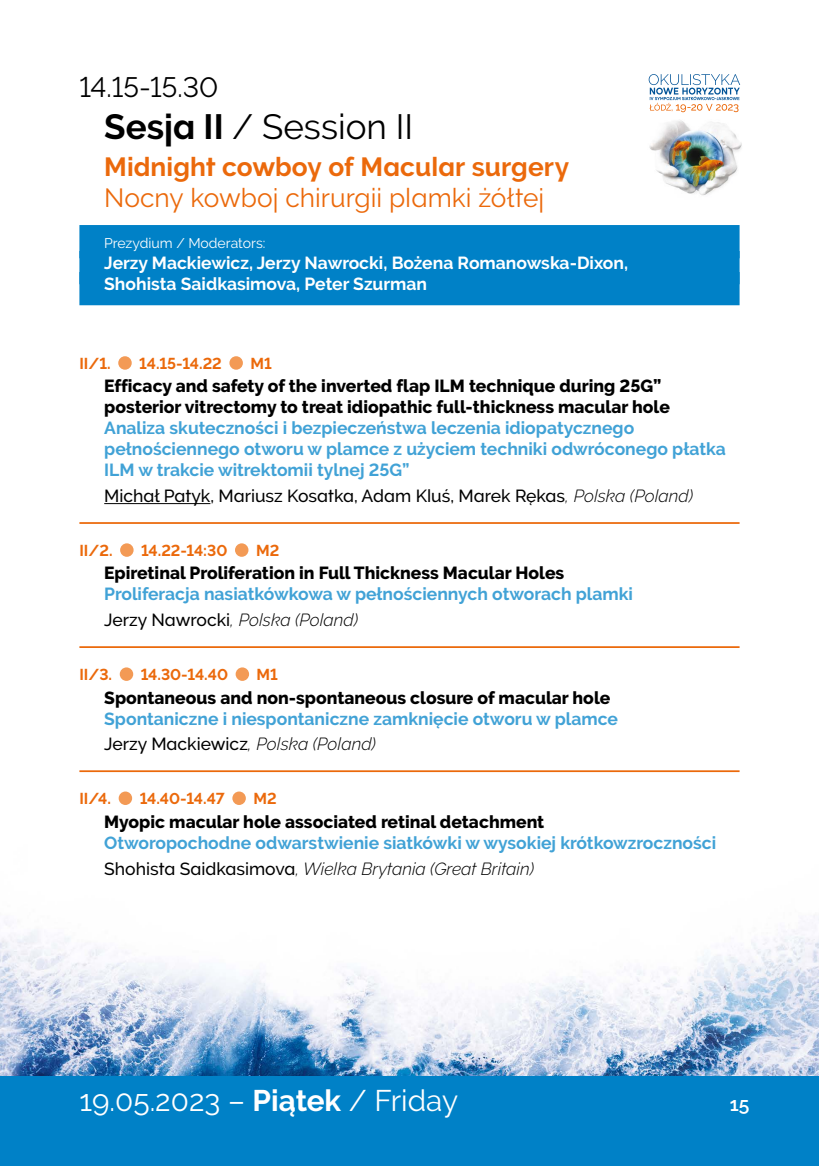
<style>
.page{position:relative;width:819px;height:1166px;background:#fff}
.page>*{position:absolute;margin:0;border:0;box-sizing:border-box;transform-origin:0 0}
.PR_SESJA{font:35px "Raleway";color:#000}
.t1{font:29.75px "Raleway";color:#fff}
.PR_SESJA_Godzimna{font:28px "Raleway";color:#000}
.PR_SESJA_tyt_PL{font:26.25px "Raleway";color:#eb690b}
.PR_SESJA_tyt_ANG{font:700 26.25px "Raleway";color:#eb690b}
.t2{font:600 19.25px "Raleway";color:#fff}
.PR_tytuł{font:700 17.5px/21px "Raleway";color:#41a2d6}
.PR_tytuł_ang{font:800 17.5px/21px "Raleway";color:#000}
.PR_wykładowca{font:500 17.5px "Raleway";color:#000}
.PR_SESJA_Prez-nazwis{font:700 17.5px "Raleway";color:#fff}
.PR_wykładowca_BEZ_LI{font:italic 300 17.5px "Raleway";color:#000}
.PR_SESJA_Prez-nazwi{font:700 17.5px "Raleway";color:#fff}
.PR_wykładowca-2{font:italic 300 17.5px "Raleway";color:#000}
.PR_godzina{font:700 15.75px "Raleway";color:#eb690b}
.PR_SESJA_Prezydium{font:14px "Raleway";color:#fff}
.s1{font-weight:700}
.s2{font-weight:300;font-style:italic}
.s3{font-weight:500;font-style:normal}
</style>
<div class="page">
<img style="left:0;top:794px;width:819px;height:282px">
<div style="left:0;top:1076px;width:819px;height:90px;background:#0081c7"></div>
<div style="left:79px;top:225px;width:660px;height:33px;background:#0081c7"></div>
<div style="left:79px;top:251px;width:660px;height:33px;background:#0081c7"></div>
<div style="left:79px;top:272px;width:660px;height:33px;background:#0081c7"></div>
<hr style="left:79px;top:522px;width:660px;height:2px;background:#eb690b">
<hr style="left:104px;top:503px;width:106px;height:1px;background:#000">
<hr style="left:79px;top:646px;width:660px;height:2px;background:#eb690b">
<hr style="left:79px;top:770px;width:660px;height:2px;background:#eb690b">
<div style="left:118px;top:356px;width:14px;height:14px;background:#f39a55;border-radius:50%"></div>
<div style="left:229px;top:356px;width:14px;height:14px;background:#f39a55;border-radius:50%"></div>
<div style="left:120px;top:543px;width:14px;height:14px;background:#f39a55;border-radius:50%"></div>
<div style="left:235px;top:543px;width:13px;height:14px;background:#f39a55;border-radius:50%"></div>
<div style="left:120px;top:667px;width:13px;height:14px;background:#f39a55;border-radius:50%"></div>
<div style="left:235px;top:667px;width:14px;height:14px;background:#f39a55;border-radius:50%"></div>
<div style="left:119px;top:791px;width:13px;height:14px;background:#f39a55;border-radius:50%"></div>
<div style="left:232px;top:791px;width:14px;height:14px;background:#f39a55;border-radius:50%"></div>
<img style="left:649px;top:120px;width:93px;height:76px">
<svg style="left:648px;top:74px;width:92px;height:38px"></svg>
<p class="PR_SESJA_Godzimna" style="left:79px;top:71px;width:140px">14.15-15.30</p>
<p class="PR_SESJA" style="left:104px;top:107px;width:310px"><span class="s1">Sesja II</span> / Session II</p>
<p class="PR_SESJA_tyt_ANG" style="left:104px;top:151px;width:466px">Midnight cowboy of Macular surgery</p>
<p class="PR_SESJA_tyt_PL" style="left:104px;top:182px;width:441px">Nocny kowboj chirurgii plamki żółtej</p>
<p class="PR_SESJA_Prezydium" style="left:104px;top:235px;width:163px">Prezydium / Moderators:</p>
<p class="PR_SESJA_Prez-nazwis" style="left:104px;top:253px;width:525px">Jerzy Mackiewicz, Jerzy Nawrocki, Bożena Romanowska-Dixon,</p>
<p class="PR_SESJA_Prez-nazwi" style="left:104px;top:274px;width:324px">Shohista Saidkasimova, Peter Szurman</p>
<p class="PR_godzina" style="left:79px;top:354px;width:33px">II/1.</p>
<p class="PR_godzina" style="left:139px;top:354px;width:84px">14.15-14.22</p>
<p class="PR_godzina" style="left:250px;top:354px;width:23px">M1</p>
<p class="PR_tytuł_ang" style="left:104px;top:376px;width:567px">Efficacy and safety of the inverted flap ILM technique during 25G” posterior vitrectomy to treat idiopathic full-thickness macular hole</p>
<p class="PR_tytuł" style="left:104px;top:418px;width:623px">Analiza skuteczności i bezpieczeństwa leczenia idiopatycznego pełnościennego otworu w plamce z użyciem techniki odwróconego płatka<br>ILM w trakcie witrektomii tylnej 25G”</p>
<p class="PR_wykładowca" style="left:104px;top:486px;width:590px">Michał Patyk, Mariusz Kosatka, Adam Kluś, Marek Rękas<span class="s2">, Polska (Poland)</span></p>
<p class="PR_godzina" style="left:79px;top:541px;width:35px">II/2.</p>
<p class="PR_godzina" style="left:141px;top:541px;width:88px">14.22-14:30</p>
<p class="PR_godzina" style="left:256px;top:541px;width:25px">M2</p>
<p class="PR_tytuł_ang" style="left:104px;top:563px;width:461px">Epiretinal Proliferation in Full Thickness Macular Holes</p>
<p class="PR_tytuł" style="left:104px;top:584px;width:530px">Proliferacja nasiatkówkowa w pełnościennych otworach plamki</p>
<p class="PR_wykładowca-2" style="left:104px;top:610px;width:255px"><span class="s3">Jerzy Nawrocki</span>, Polska (Poland)</p>
<p class="PR_godzina" style="left:79px;top:665px;width:34px">II/3.</p>
<p class="PR_godzina" style="left:141px;top:665px;width:89px">14.30-14.40</p>
<p class="PR_godzina" style="left:257px;top:665px;width:23px">M1</p>
<p class="PR_tytuł_ang" style="left:104px;top:687px;width:507px">Spontaneous and non-spontaneous closure of macular hole</p>
<p class="PR_tytuł" style="left:104px;top:708px;width:515px">Spontaniczne i niespontaniczne zamknięcie otworu w plamce</p>
<p class="PR_wykładowca" style="left:104px;top:734px;width:273px">Jerzy Mackiewicz<span class="s2">, Polska (Poland)</span></p>
<p class="PR_godzina" style="left:79px;top:789px;width:33px">II/4.</p>
<p class="PR_godzina" style="left:140px;top:789px;width:87px">14.40-14.47</p>
<p class="PR_godzina" style="left:253px;top:789px;width:25px">M2</p>
<p class="PR_tytuł_ang" style="left:104px;top:811px;width:441px">Myopic macular hole associated retinal detachment</p>
<p class="PR_tytuł" style="left:104px;top:832px;width:613px">Otworopochodne odwarstwienie siatkówki w wysokiej krótkowzroczności</p>
<p class="PR_wykładowca_BEZ_LI" style="left:104px;top:858px;width:431px"><span class="s3">Shohista Saidkasimova</span>, Wielka Brytania (Great Britain)</p>
<h2 class="t1" style="left:79px;top:1083px;width:380px">19.05.2023 – <span class="s1">Piątek</span> / Friday</h2>
<p class="t2" style="left:729px;top:1093px;width:21px">15</p>
</div>
